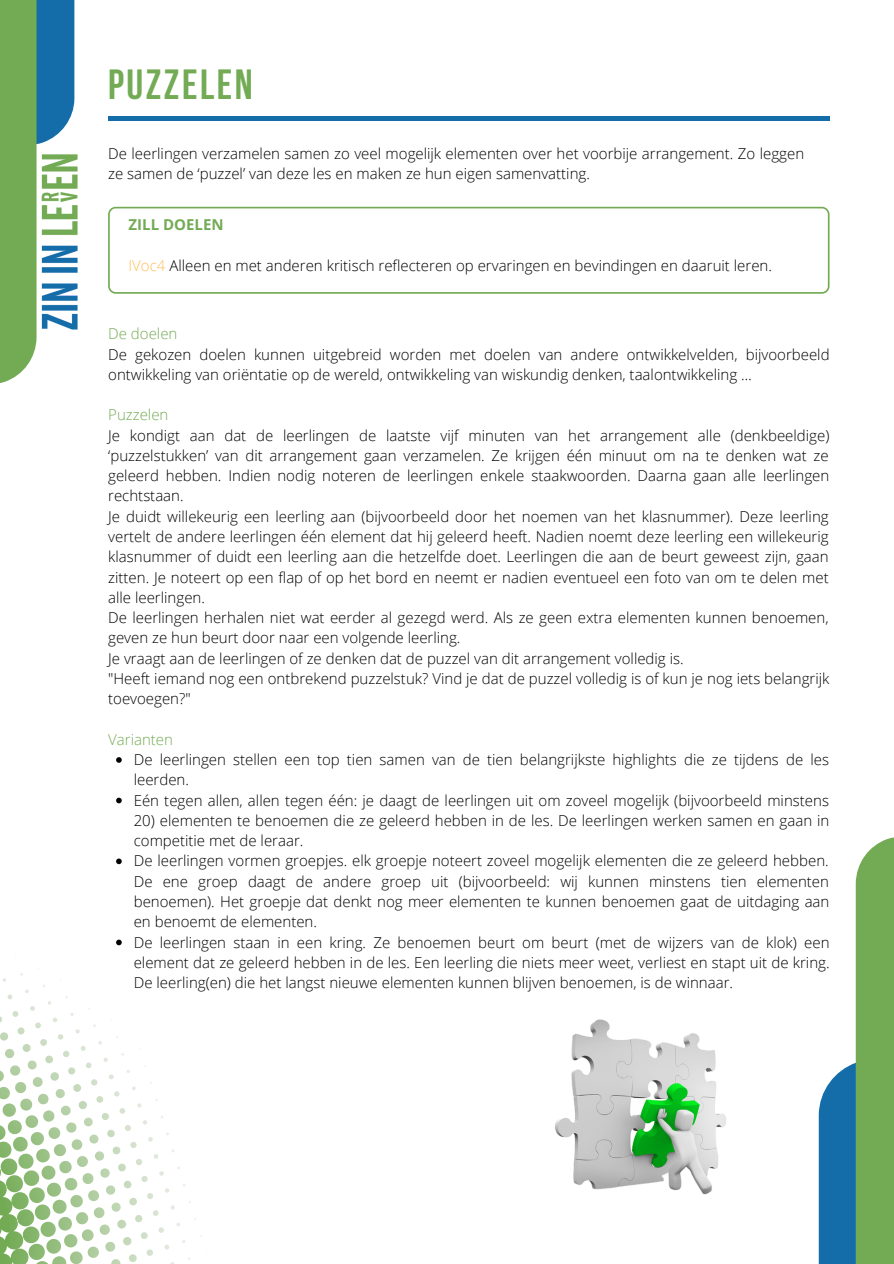
<style>
.page{position:relative;width:894px;height:1264px;background:#fff}
.page>*{position:absolute;margin:0;border:0;box-sizing:border-box;transform-origin:0 0}
.t1{font:700 42px "Bebas Neue";letter-spacing:.06em;color:#73ab55}
.t2{font:300 15px/20.2px "Open Sans";color:#000}
.t3{font:300 15px "Open Sans";color:#73ab54}
.t4{font:700 15px "Open Sans";color:#73ab55}
.s1{color:#ffbd59}
</style>
<div class="page">
<svg style="left:0;top:864px;width:201px;height:399px"></svg>
<svg style="left:818px;top:837px;width:75px;height:426px"></svg>
<svg style="left:0;top:0;width:74px;height:383px;background:#6ea680"></svg>
<img style="left:28px;top:144px;width:50px;height:190px">
<hr style="left:108px;top:116px;width:721px;height:4px;background:#146ca9">
<svg style="left:108px;top:207px;width:721px;height:86px"></svg>
<svg style="left:116px;top:757px;width:6px;height:5px"></svg>
<svg style="left:116px;top:797px;width:6px;height:6px"></svg>
<svg style="left:116px;top:858px;width:6px;height:6px"></svg>
<svg style="left:116px;top:939px;width:6px;height:6px"></svg>
<img style="left:555px;top:1019px;width:171px;height:176px">
<h1 class="t1" style="left:108px;top:67px;width:146px">PUZZELEN</h1>
<p class="t2" style="left:108px;top:143px;width:697px">De leerlingen verzamelen samen zo veel mogelijk elementen over het voorbije arrangement. Zo leggen ze samen de ‘puzzel’ van deze les en maken ze hun eigen samenvatting.</p>
<p class="t4" style="left:128px;top:214px;width:97px">ZILL DOELEN</p>
<p class="t2" style="left:128px;top:255px;width:644px"><span class="s1">IVoc4</span> Alleen en met anderen kritisch reflecteren op ervaringen en bevindingen en daaruit leren.</p>
<p class="t3" style="left:108px;top:323px;width:71px">De doelen</p>
<p class="t2" style="left:108px;top:343px;width:722px">De gekozen doelen kunnen uitgebreid worden met doelen van andere ontwikkelvelden, bijvoorbeeld ontwikkeling van oriëntatie op de wereld, ontwikkeling van wiskundig denken, taalontwikkeling …</p>
<p class="t3" style="left:108px;top:404px;width:62px">Puzzelen</p>
<p class="t2" style="left:108px;top:424px;width:722px">Je kondigt aan dat de leerlingen de laatste vijf minuten van het arrangement alle (denkbeeldige) ‘puzzelstukken’ van dit arrangement gaan verzamelen. Ze krijgen één minuut om na te denken wat ze geleerd hebben. Indien nodig noteren de leerlingen enkele staakwoorden. Daarna gaan alle leerlingen rechtstaan.<br>Je duidt willekeurig een leerling aan (bijvoorbeeld door het noemen van het klasnummer). Deze leerling vertelt de andere leerlingen één element dat hij geleerd heeft. Nadien noemt deze leerling een willekeurig klasnummer of duidt een leerling aan die hetzelfde doet. Leerlingen die aan de beurt geweest zijn, gaan zitten. Je noteert op een flap of op het bord en neemt er nadien eventueel een foto van om te delen met alle leerlingen.<br>De leerlingen herhalen niet wat eerder al gezegd werd. Als ze geen extra elementen kunnen benoemen, geven ze hun beurt door naar een volgende leerling.<br>Je vraagt aan de leerlingen of ze denken dat de puzzel van dit arrangement volledig is.<br>"Heeft iemand nog een ontbrekend puzzelstuk? Vind je dat de puzzel volledig is of kun je nog iets belangrijk toevoegen?"</p>
<p class="t3" style="left:108px;top:728px;width:66px">Varianten</p>
<p class="t2" style="left:134px;top:749px;width:696px">De leerlingen stellen een top tien samen van de tien belangrijkste highlights die ze tijdens de les leerden.<br>Eén tegen allen, allen tegen één: je daagt de leerlingen uit om zoveel mogelijk (bijvoorbeeld minstens</p>
<p class="t2" style="left:134px;top:810px;width:697px">20) elementen te benoemen die ze geleerd hebben in de les. De leerlingen werken samen en gaan in competitie met de leraar.<br>De leerlingen vormen groepjes. elk groepje noteert zoveel mogelijk elementen die ze geleerd hebben.<br>De ene groep daagt de andere groep uit (bijvoorbeeld: wij kunnen minstens tien elementen benoemen). Het groepje dat denkt nog meer elementen te kunnen benoemen gaat de uitdaging aan en benoemt de elementen.<br>De leerlingen staan in een kring. Ze benoemen beurt om beurt (met de wijzers van de klok) een element dat ze geleerd hebben in de les. Een leerling die niets meer weet, verliest en stapt uit de kring.<br>De leerling(en) die het langst nieuwe elementen kunnen blijven benoemen, is de winnaar.</p>
</div>
